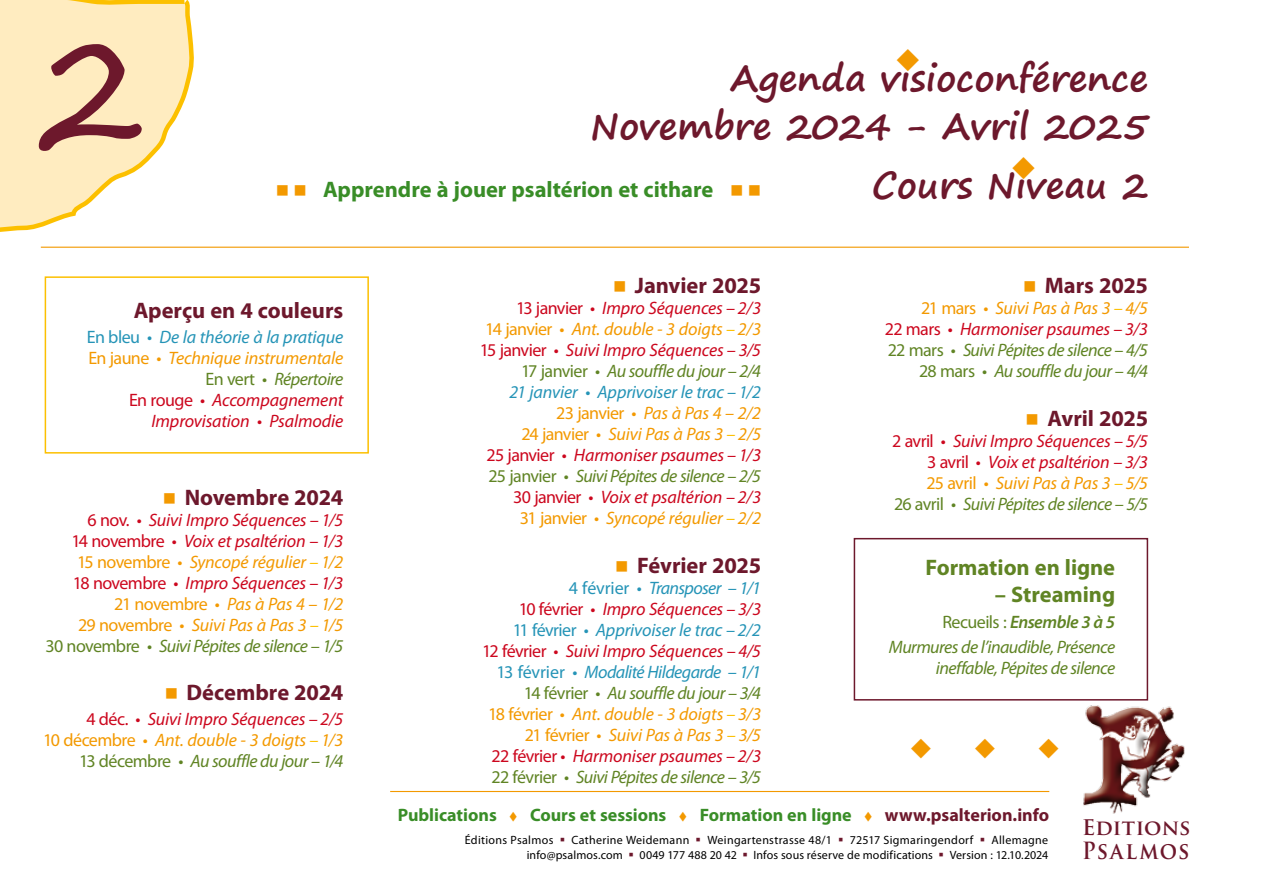
<style>
.page{position:relative;width:1263px;height:893px;background:#fff}
.page>*{position:absolute;margin:0;border:0;box-sizing:border-box;transform-origin:0 0}
.t1{font:150px "Segoe Print";color:#6d182c}
.t2{font:700 36px/47.8px "Segoe Print";color:#6d182c;text-align:right}
.t3{font:700 23.1px "Trajan Pro";letter-spacing:.07em;color:#6d182c;scale:.91 1}
.t4{font:700 22.5px "Myriad Pro";letter-spacing:-.005em;color:#6d182c}
.t5{font:700 22.5px "Myriad Pro";letter-spacing:-.005em;color:#398d27}
.t6{font:700 22.5px "Myriad Pro";letter-spacing:-.005em;color:#608424}
.t7{font:700 21px "Trajan Pro";color:#6d182c}
.t8{font:italic 18px/21px "Myriad Pro";letter-spacing:-.01em;color:#cc071e;text-align:right}
.t9{font:italic 18px/21px "Myriad Pro";letter-spacing:-.03em;color:#608424;text-align:right}
.t10{font:700 18px "Myriad Pro";color:#398d27}
.t11{font:12px/15px "Myriad Pro";letter-spacing:.025em;color:#000;text-align:right}
.s1{color:#f39900}
.s2{font-style:normal;color:#2594b7}
.s3{color:#2594b7}
.s4{font-style:normal;color:#f39900}
.s5{font-style:normal;color:#608424}
.s6{color:#608424}
.s7{font-style:normal}
.s8{color:#fcc000}
.s9{font-style:normal;color:#cc071e}
.s10{color:#cc071e}
.s11{font-weight:600}
.s12{color:#6d182c}
</style>
<div class="page">
<img style="left:1083px;top:698px;width:102px;height:116px">
<hr style="left:390px;top:791px;width:659px;height:1px;background:#f39900">
<svg style="left:0;top:0;width:194px;height:232px"></svg>
<div style="left:45px;top:276px;width:324px;height:178px;border:2px solid #fcc000"></div>
<hr style="left:41px;top:247px;width:1148px;height:1px;background:#f39900">
<div style="left:854px;top:538px;width:294px;height:163px;border:2px solid #6d182c"></div>
<h1 class="t1" style="left:37px;top:-44px;width:111px">2</h1>
<h2 class="t2" style="left:590px;top:53px;width:560px">Agenda visioconférence<br>Novembre 2024 - Avril 2025</h2>
<h2 class="t2" style="left:872px;top:160px;width:278px">Cours Niveau 2</h2>
<p class="t5" style="left:276px;top:175px;width:487px"><span class="s1">■</span> <span class="s1">■</span> Apprendre à jouer psaltérion et cithare <span class="s1">■</span> <span class="s1">■</span></p>
<p class="t4" style="left:134px;top:295px;width:211px">Aperçu en 4 couleurs</p>
<p class="t8" style="left:87px;top:326px;width:258px"><span class="s2">En bleu •</span> <span class="s3">De la théorie à la pratique<br></span><span class="s4">En jaune •</span> <span class="s1">Technique instrumentale<br></span><span class="s5">En vert •</span> <span class="s6">Répertoire<br></span><span class="s7">En rouge •</span> Accompagnement<br>Improvisation <span class="s7">•</span> Psalmodie</p>
<p class="t4" style="left:163px;top:482px;width:182px"><span class="s1">■</span> Novembre 2024</p>
<p class="t8" style="left:46px;top:509px;width:299px"><span class="s7">6 nov. •</span> Suivi Impro Séquences – 1/5<br><span class="s7">14 novembre •</span> Voix et psaltérion – 1/3<br><span class="s4">15 novembre •</span> <span class="s1">Syncopé régulier</span> <span class="s8">–</span> <span class="s1">1/2<br></span><span class="s7">18 novembre •</span> Impro Séquences – 1/3<br><span class="s4">21 novembre •</span> <span class="s1">Pas à Pas 4 – 1/2<br></span><span class="s4">29 novembre •</span> <span class="s1">Suivi Pas à Pas 3</span> <span class="s8">–</span> <span class="s1">1/5<br></span><span class="s5">30 novembre •</span> <span class="s6">Suivi Pépites de silence – 1/5</span></p>
<p class="t4" style="left:165px;top:678px;width:180px"><span class="s1">■</span> Décembre 2024</p>
<p class="t8" style="left:43px;top:708px;width:302px"><span class="s7">4 déc. •</span> Suivi Impro Séquences – 2/5<br><span class="s4">10 décembre •</span> <span class="s1">Ant. double - 3 doigts</span> <span class="s8">–</span> <span class="s1">1/3<br></span><span class="s5">13 décembre •</span> <span class="s6">Au souffle du jour – 1/4</span></p>
<p class="t4" style="left:613px;top:271px;width:150px"><span class="s1">■</span> Janvier 2025</p>
<p class="t8" style="left:480px;top:297px;width:283px"><span class="s7">13 janvier •</span> Impro Séquences – 2/3<br><span class="s4">14 janvier •</span> <span class="s1">Ant. double - 3 doigts</span> <span class="s8">–</span> <span class="s1">2/3<br></span><span class="s7">15 janvier •</span> Suivi Impro Séquences – 3/5<br><span class="s5">17 janvier •</span> <span class="s6">Au souffle du jour – 2/4<br></span><span class="s3">21 janvier</span> <span class="s2">•</span> <span class="s3">Apprivoiser le trac – 1/2<br></span><span class="s4">23 janvier •</span> <span class="s1">Pas à Pas 4 – 2/2<br></span><span class="s4">24 janvier •</span> <span class="s1">Suivi Pas à Pas 3</span> <span class="s8">–</span> <span class="s1">2/5<br></span><span class="s7">25 janvier •</span> Harmoniser psaumes – 1/3<br><span class="s5">25 janvier •</span> <span class="s6">Suivi Pépites de silence – 2/5<br></span><span class="s7">30 janvier •</span> Voix et psaltérion – 2/3<br><span class="s4">31 janvier •</span> <span class="s1">Syncopé régulier</span> <span class="s8">–</span> <span class="s1">2/2</span></p>
<p class="t4" style="left:615px;top:550px;width:147px"><span class="s1">■</span> Février 2025</p>
<p class="t8" style="left:482px;top:577px;width:280px"><span class="s2">4 février •</span> <span class="s3">Transposer – 1/1<br></span><span class="s7">10 février •</span> Impro Séquences – 3/3<br><span class="s2">11 février •</span> <span class="s3">Apprivoiser le trac – 2/2<br></span><span class="s7">12 février •</span> Suivi Impro Séquences – 4/5<br><span class="s2">13 février •</span> <span class="s3">Modalité Hildegarde – 1/1<br></span><span class="s5">14 février •</span> <span class="s6">Au souffle du jour – 3/4<br></span><span class="s4">18 février •</span> <span class="s1">Ant. double - 3 doigts</span> <span class="s8">–</span> <span class="s1">3/3<br></span><span class="s4">21 février •</span> <span class="s1">Suivi Pas à Pas 3</span> <span class="s8">–</span> <span class="s1">3/5<br></span><span class="s7">22 février •</span> Harmoniser psaumes – 2/3<br><span class="s5">22 février •</span> <span class="s6">Suivi Pépites de silence – 3/5</span></p>
<p class="t4" style="left:1023px;top:271px;width:127px"><span class="s1">■</span> Mars 2025</p>
<p class="t9" style="left:885px;top:297px;width:265px"><span class="s4">21 mars •</span> <span class="s1">Suivi Pas à Pas 3</span> <span class="s8">–</span> <span class="s1">4/5<br></span><span class="s9">22 mars •</span> <span class="s10">Harmoniser psaumes – 3/3<br></span><span class="s7">22 mars •</span> Suivi Pépites de silence – 4/5<br><span class="s7">28 mars •</span> Au souffle du jour – 4/4</p>
<p class="t4" style="left:1025px;top:403px;width:124px"><span class="s1">■</span> Avril 2025</p>
<p class="t8" style="left:892px;top:430px;width:257px"><span class="s7">2 avril •</span> Suivi Impro Séquences – 5/5<br><span class="s7">3 avril •</span> Voix et psaltérion – 3/3<br><span class="s4">25 avril •</span> <span class="s1">Suivi Pas à Pas 3</span> <span class="s8">–</span> <span class="s1">5/5<br></span><span class="s5">26 avril •</span> <span class="s6">Suivi Pépites de silence – 5/5</span></p>
<p class="t6" style="left:925px;top:553px;width:191px">Formation en ligne</p>
<p class="t6" style="left:995px;top:580px;width:122px">– Streaming</p>
<p class="t9" style="left:889px;top:609px;width:228px;line-height:25.2px"><span class="s7">Recueils :</span> <span class="s11">Ensemble 3 à 5<br></span>Murmures de l’inaudible, Présence</p>
<p class="t9" style="left:936px;top:657px;width:181px">ineffable, Pépites de silence</p>
<p class="t10" style="left:398px;top:804px;width:653px">Publications <span class="s1">▼</span> Cours et sessions <span class="s1">▼</span> Formation en ligne <span class="s1">▼</span> <span class="s12">www.psalterion.info</span></p>
<p class="t11" style="left:465px;top:832px;width:585px">Éditions Psalmos <span class="s12">▪</span> Catherine Weidemann <span class="s12">▪</span> Weingartenstrasse 48/1 <span class="s12">▪</span> 72517 Sigmaringendorf <span class="s12">▪</span> Allemagne info@psalmos.com <span class="s12">▪</span> 0049 177 488 20 42 <span class="s12">▪</span> Infos sous réserve de modifications <span class="s12">▪</span> Version : 12.10.2024</p>
<p class="t7" style="left:1082px;top:814px;width:110px">Editions</p>
<p class="t3" style="left:1082px;top:836px;width:120px">Psalmos</p>
</div>
